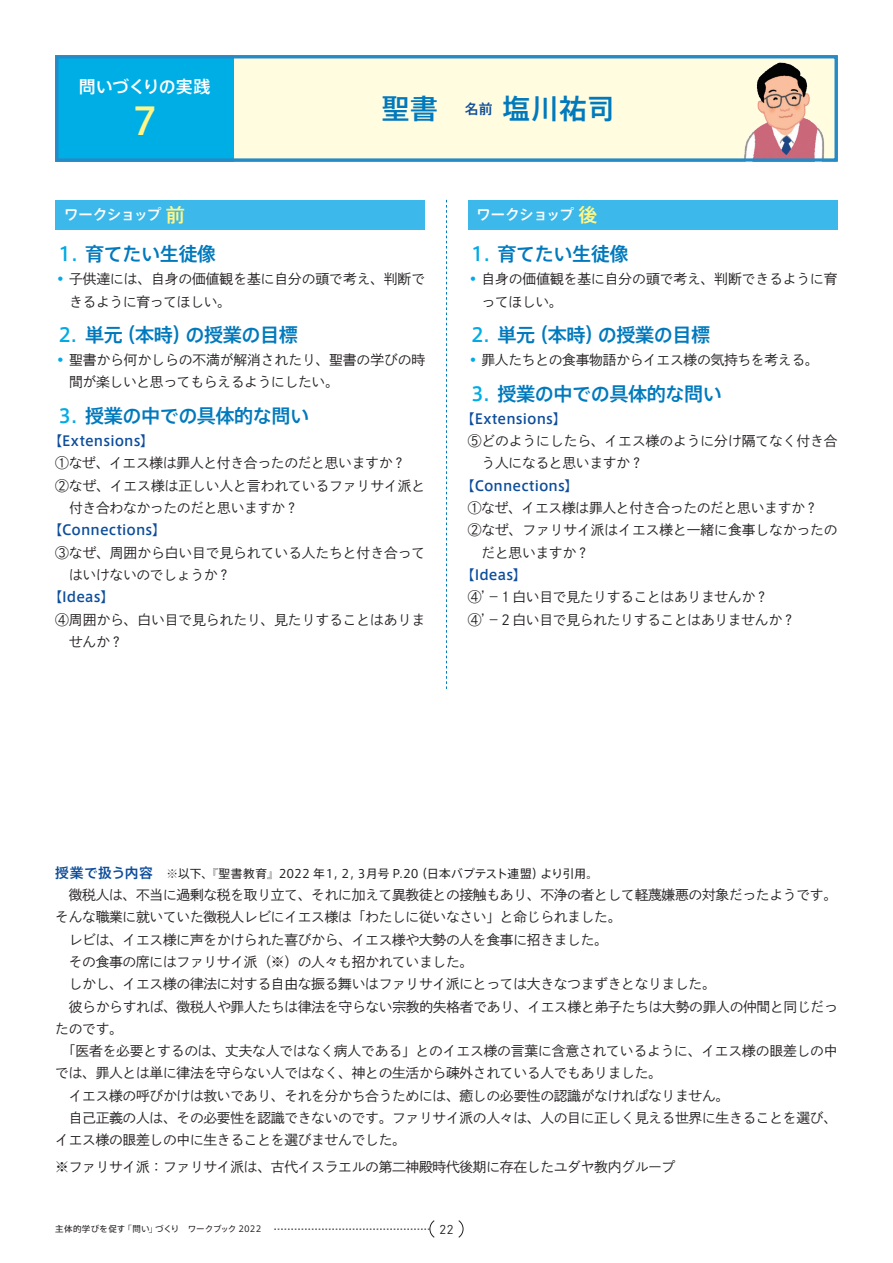
<style>
.page{position:relative;width:893px;height:1263px;background:#fff}
.page>*{position:absolute;margin:0;border:0;box-sizing:border-box;transform-origin:0 0}
.t1{font:500 37.2px "Axis Std";color:#fff685}
.t2{font:500 27.6px "Axis Std";letter-spacing:.015em;color:#0079bd}
.t3{font:500 19.2px "Axis Std";letter-spacing:-.025em;color:#0079bd}
.t4{font:500 19.2px "Axis Std";color:#00abe5}
.t5{font:500 19.2px "Axis Std";color:#fff685}
.t6{font:500 16.95px "Axis Std";letter-spacing:-.025em;color:#fff}
.t7{font:500 14.85px "Axis Std";letter-spacing:-.075em;color:#fff}
.t8{font:13.8px/22.4px "Shuei Go Kin Std L";letter-spacing:-.025em;color:#231f20}
.t9{font:500 13.8px "Axis Std";letter-spacing:.01em;color:#0d4d9b}
.t10{font:12.75px "DIN Pro";color:#231f20}
.t11{font:11.7px "Axis Std";color:#231f20}
.t12{font:8.55px "Axis Std";letter-spacing:-.015em;color:#231f20}
.t13{font:8.55px "Axis Std";letter-spacing:.035em;color:#231f20}
.t14{font:8.55px "Axis Std";letter-spacing:.015em;color:#231f20}
.s1{color:#00abe5}
.s2{color:#0079bd}
.s3{font-weight:400;font-size:11.7px;color:#231f20}
</style>
<div class="page">
<div style="left:55px;top:55px;width:783px;height:107px;background:#fffce0"></div>
<div style="left:55px;top:55px;width:179px;height:107px;background:#00aee6"></div>
<img style="left:744px;top:62px;width:81px;height:96px">
<div style="left:55px;top:55px;width:783px;height:107px;border:3px solid #268ac7"></div>
<div style="left:55px;top:200px;width:370px;height:30px;background:#3cb8ea"></div>
<div style="left:468px;top:200px;width:370px;height:30px;background:#3cb8ea"></div>
<svg style="left:446px;top:200px;width:1px;height:489px"></svg>
<svg style="left:274px;top:1220px;width:161px;height:18px"></svg>
<svg style="left:458px;top:1220px;width:5px;height:18px"></svg>
<p class="t6" style="left:79px;top:73px;width:133px">問いづくりの実践</p>
<p class="t1" style="left:126px;top:93px;width:39px">７</p>
<p class="t2" style="left:382px;top:88px;width:57px">聖書</p>
<p class="t9" style="left:465px;top:98px;width:29px">名前</p>
<p class="t2" style="left:502px;top:88px;width:113px">塩川祐司</p>
<p class="t5" style="left:166px;top:200px;width:21px">前</p>
<p class="t7" style="left:64px;top:204px;width:99px">ワークショップ</p>
<p class="t5" style="left:578px;top:200px;width:21px">後</p>
<p class="t7" style="left:476px;top:204px;width:99px">ワークショップ</p>
<p class="t3" style="left:55px;top:240px;width:162px"><span class="s1">１.</span> 育てたい生徒像</p>
<p class="t8" style="left:69px;top:268px;width:358px;text-indent:-14px"><span class="s1">•</span> 子供達には、自身の価値観を基に自分の頭で考え、判断できるように育ってほしい。</p>
<p class="t3" style="left:185px;top:320px;width:114px">の授業の目標</p>
<p class="t3" style="left:117px;top:320px;width:77px">（本時）</p>
<p class="t4" style="left:55px;top:320px;width:69px">２. <span class="s2">単元</span></p>
<p class="t8" style="left:69px;top:349px;width:358px;text-indent:-14px"><span class="s1">•</span> 聖書から何かしらの不満が解消されたり、聖書の学びの時間が楽しいと思ってもらえるようにしたい。</p>
<p class="t3" style="left:55px;top:401px;width:256px"><span class="s1">３.</span> 授業の中での具体的な問い</p>
<p class="t9" style="left:48px;top:430px;width:107px">【Extensions【</p>
<p class="t8" style="left:55px;top:452px;width:352px">①なぜ、イエス様は罪人と付き合ったのだと思いますか?</p>
<p class="t8" style="left:69px;top:474px;width:358px;text-indent:-14px">②なぜ、イエス様は正しい人と言われているファリサイ派と付き合わなかったのだと思いますか?</p>
<p class="t9" style="left:48px;top:520px;width:119px">【Connections【</p>
<p class="t8" style="left:69px;top:541px;width:358px;text-indent:-14px">③なぜ、周囲から白い目で見られている人たちと付き合ってはいけないのでしょうか?</p>
<p class="t9" style="left:48px;top:586px;width:67px">【Ideas【</p>
<p class="t8" style="left:69px;top:608px;width:358px;text-indent:-14px">④周囲から、白い目で見られたり、見たりすることはありませんか?</p>
<p class="t3" style="left:468px;top:240px;width:162px"><span class="s1">１.</span> 育てたい生徒像</p>
<p class="t8" style="left:482px;top:268px;width:358px;text-indent:-14px"><span class="s1">•</span> 自身の価値観を基に自分の頭で考え、判断できるように育ってほしい。</p>
<p class="t3" style="left:598px;top:320px;width:114px">の授業の目標</p>
<p class="t3" style="left:529px;top:320px;width:77px">（本時）</p>
<p class="t4" style="left:468px;top:320px;width:69px">２. <span class="s2">単元</span></p>
<p class="t8" style="left:468px;top:349px;width:352px"><span class="s1">•</span> 罪人たちとの食事物語からイエス様の気持ちを考える。</p>
<p class="t3" style="left:468px;top:379px;width:256px"><span class="s1">３.</span> 授業の中での具体的な問い</p>
<p class="t9" style="left:461px;top:408px;width:107px">【Extensions【</p>
<p class="t8" style="left:482px;top:429px;width:358px;text-indent:-14px">⑤どのようにしたら、イエス様のように分け隔てなく付き合う人になると思いますか?</p>
<p class="t9" style="left:461px;top:475px;width:119px">【Connections【</p>
<p class="t8" style="left:468px;top:496px;width:352px">①なぜ、イエス様は罪人と付き合ったのだと思いますか?</p>
<p class="t8" style="left:482px;top:519px;width:358px;text-indent:-14px">②なぜ、ファリサイ派はイエス様と一緒に食事しなかったのだと思いますか?</p>
<p class="t9" style="left:461px;top:564px;width:67px">【Ideas【</p>
<p class="t8" style="left:487px;top:586px;width:283px">－１白い目で見たりすることはありませんか?</p>
<p class="t8" style="left:468px;top:586px;width:29px">④’</p>
<p class="t8" style="left:468px;top:608px;width:29px">④’</p>
<p class="t8" style="left:487px;top:608px;width:310px">－２白い目で見られたりすることはありませんか?</p>
<p class="t9" style="left:55px;top:862px;width:125px">授業で扱う内容　<span class="s3">※</span></p>
<p class="t8" style="left:69px;top:883px;width:770px">徴税人は、不当に過剰な税を取り立て、それに加えて異教徒との接触もあり、不浄の者として軽蔑嫌悪の対象だったようです。</p>
<p class="t8" style="left:55px;top:906px;width:568px">そんな職業に就いていた徴税人レビにイエス様は「わたしに従いなさい」と命じられました。</p>
<p class="t8" style="left:55px;top:928px;width:554px">　レビは、イエス様に声をかけられた喜びから、イエス様や大勢の人を食事に招きました。</p>
<p class="t8" style="left:55px;top:950px;width:420px">　その食事の席にはファリサイ派（※）の人々も招かれていました。</p>
<p class="t8" style="left:55px;top:973px;width:662px">　しかし、イエス様の律法に対する自由な振る舞いはファリサイ派にとっては大きなつまずきとなりました。</p>
<p class="t8" style="left:55px;top:995px;width:784px">　彼らからすれば、徴税人や罪人たちは律法を守らない宗教的失格者であり、イエス様と弟子たちは大勢の罪人の仲間と同じだったのです。</p>
<p class="t8" style="left:55px;top:1040px;width:784px">　「医者を必要とするのは、丈夫な人ではなく病人である」とのイエス様の言葉に含意されているように、イエス様の眼差しの中では、罪人とは単に律法を守らない人ではなく、神との生活から疎外されている人でもありました。</p>
<p class="t8" style="left:55px;top:1084px;width:676px">　イエス様の呼びかけは救いであり、それを分かち合うためには、癒しの必要性の認識がなければなりません。</p>
<p class="t8" style="left:55px;top:1107px;width:783px">　自己正義の人は、その必要性を認識できないのです。ファリサイ派の人々は、人の目に正しく見える世界に生きることを選び、</p>
<p class="t8" style="left:55px;top:1129px;width:352px">イエス様の眼差しの中に生きることを選びませんでした。</p>
<p class="t8" style="left:55px;top:1155px;width:622px">※ファリサイ派：ファリサイ派は、古代イスラエルの第二神殿時代後期に存在したユダヤ教内グループ</p>
<p class="t11" style="left:416px;top:864px;width:130px">（日本バプテスト連盟）</p>
<p class="t11" style="left:178px;top:864px;width:242px">以下、『聖書教育』2022 年１, ２, ３月号 P.20</p>
<p class="t11" style="left:540px;top:864px;width:59px">より引用。</p>
<p class="t12" style="left:155px;top:1223px;width:108px">づくり　ワークブック 2022</p>
<p class="t13" style="left:55px;top:1223px;width:72px">主体的学びを促す</p>
<p class="t14" style="left:124px;top:1223px;width:35px">「問い」</p>
<p class="t10" style="left:440px;top:1220px;width:15px">22</p>
</div>
